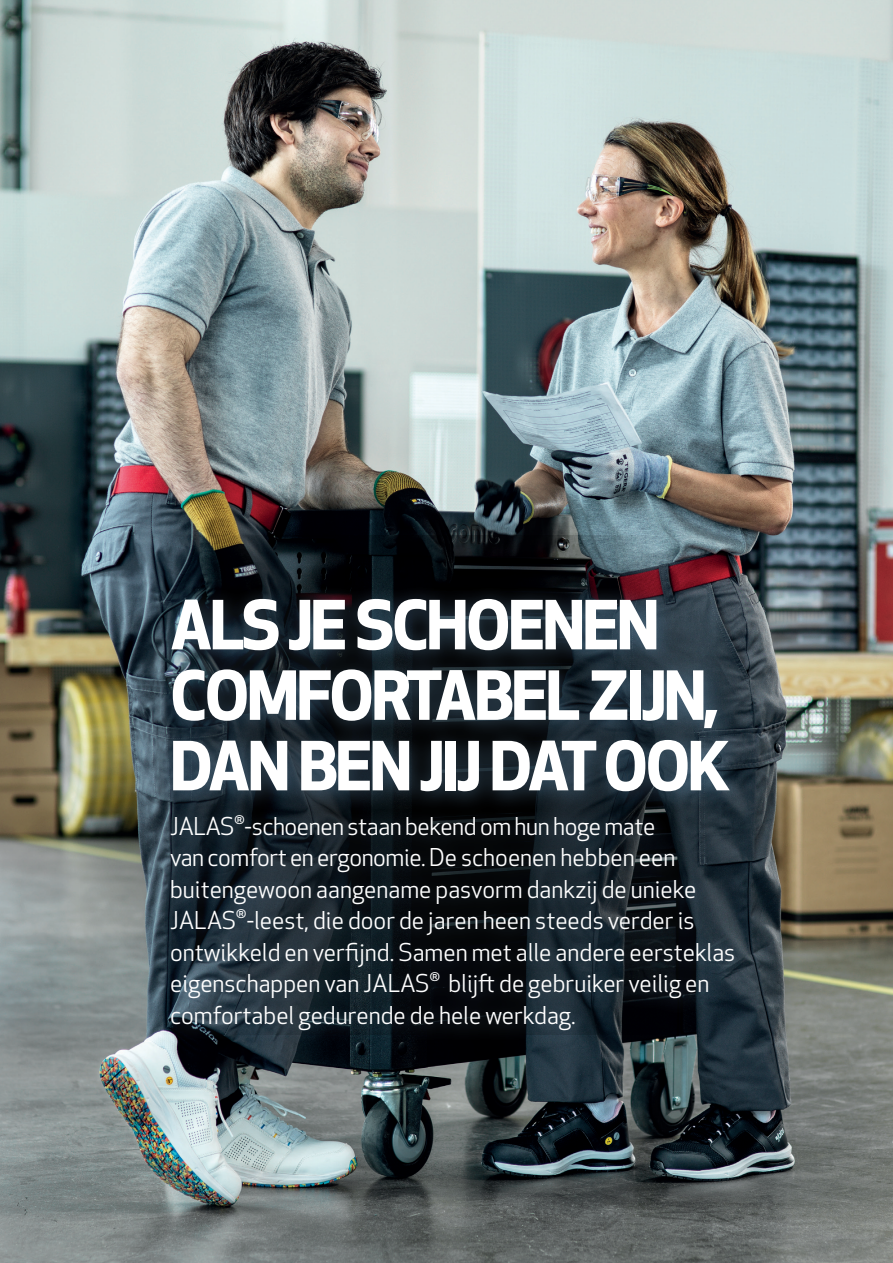
<style>
.page{position:relative;width:893px;height:1263px;background:#fff}
.page>*{position:absolute;margin:0;border:0;box-sizing:border-box;transform-origin:0 0}
.t1{font:700 66px/70.5px "Apex New";letter-spacing:-.04em;color:#fff}
.t2{font:24px/31.5px "Apex New";color:#fff}
.t3{font:13.95px "Apex New";color:#fff}
</style>
<div class="page">
<img style="left:0;top:0;width:893px;height:1263px">
<img style="left:81px;top:535px;width:697px;height:500px">
<div style="left:155px;top:584px;width:599px;height:467px;background:#81b9e4;opacity:.4"></div>
<h1 class="t1" style="left:170px;top:587px;width:562px">ALS JE SCHOENEN<br>COMFORTABEL ZIJN,<br>DAN BEN JIJ DAT OOK</h1>
<p class="t2" style="left:170px;top:810px;width:487px">JALAS -schoenen staan bekend om hun hoge mate</p>
<p class="t3" style="left:234px;top:810px;width:12px">®</p>
<p class="t2" style="left:170px;top:842px;width:528px">van comfort en ergonomie. De schoenen hebben een buitengewoon aangename pasvorm dankzij de unieke<br>JALAS</p>
<p class="t3" style="left:236px;top:904px;width:12px">®</p>
<p class="t2" style="left:170px;top:905px;width:567px;text-indent:77px">-leest, die door de jaren heen steeds verder is ontwikkeld en verfijnd. Samen met alle andere eersteklas eigenschappen van JALAS</p>
<p class="t3" style="left:429px;top:967px;width:12px">®</p>
<p class="t2" style="left:170px;top:968px;width:541px;text-indent:278px">blijft de gebruiker veilig en comfortabel gedurende de hele werkdag.</p>
</div>
